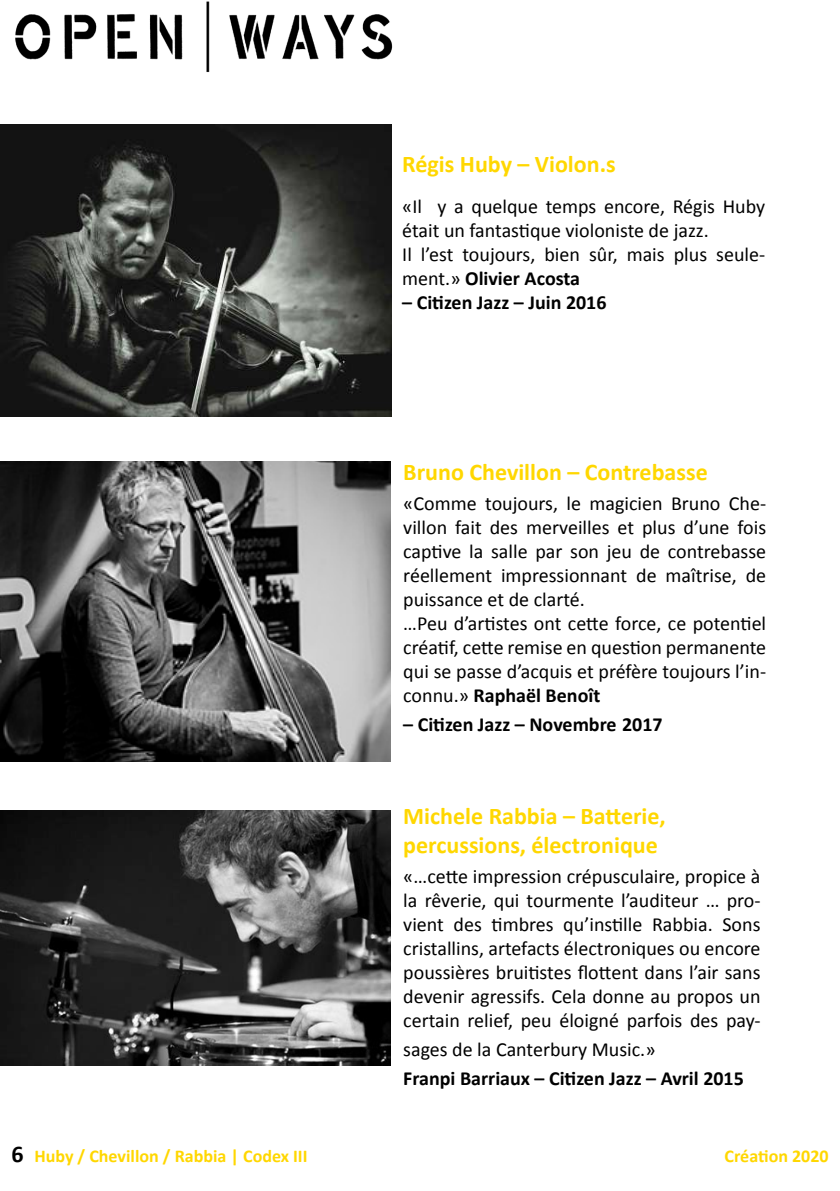
<style>
.page{position:relative;width:840px;height:1191px;background:#fff}
.page>*{position:absolute;margin:0;border:0;box-sizing:border-box;transform-origin:0 0}
.t1{font:700 24px/28.8px "Calibri";color:#ffd700}
.t2{font:20px/24px "Calibri";color:#000}
.t3{font:700 20px "Calibri";color:#000}
.t4{font:700 18px "Calibri";color:#ffd700}
.s1{font-weight:700}
.s2{font-size:24px;color:#000}
</style>
<div class="page">
<img style="left:15px;top:1px;width:378px;height:71px">
<img style="left:0;top:125px;width:391px;height:292px">
<img style="left:0;top:461px;width:391px;height:300px">
<img style="left:0;top:810px;width:391px;height:255px">
<p class="t1" style="left:402px;top:150px;width:215px">Régis Huby – Violon.s</p>
<p class="t2" style="left:402px;top:195px;width:364px">«Il y a quelque temps encore, Régis Huby était un fantastique violoniste de jazz.<br>Il l’est toujours, bien sûr, mais plus seule&shy;ment.» <span class="s1">Olivier Acosta</span></p>
<p class="t3" style="left:402px;top:290px;width:206px">– Citizen Jazz – Juin 2016</p>
<p class="t1" style="left:403px;top:458px;width:306px">Bruno Chevillon – Contrebasse</p>
<p class="t2" style="left:403px;top:491px;width:364px">«Comme toujours, le magicien Bruno Che&shy;villon fait des merveilles et plus d’une fois captive la salle par son jeu de contrebasse réellement impressionnant de maîtrise, de puissance et de clarté.<br>…Peu d’artistes ont cette force, ce potentiel créatif, cette remise en question permanente qui se passe d’acquis et préfère toujours l’in&shy;connu.» <span class="s1">Raphaël Benoît</span></p>
<p class="t3" style="left:403px;top:711px;width:261px">– Citizen Jazz – Novembre 2017</p>
<p class="t1" style="left:403px;top:802px;width:264px">Michele Rabbia – Batterie, percussions, électronique</p>
<p class="t2" style="left:403px;top:864px;width:358px;text-align:justify">«…cette impression crépusculaire, propice à la rêverie, qui tourmente l’auditeur … pro&shy;vient des timbres qu’instille Rabbia. Sons cristallins, artefacts électroniques ou encore poussières bruitistes flottent dans l’air sans devenir agressifs. Cela donne au propos un certain relief, peu éloigné parfois des pay-</p>
<p class="t2" style="left:403px;top:1037px;width:253px">sages de la Canterbury Music.»</p>
<p class="t3" style="left:403px;top:1065px;width:342px">Franpi Barriaux – Citizen Jazz – Avril 2015</p>
<p class="t4" style="left:11px;top:1144px;width:297px"><span class="s2">6</span> Huby / Chevillon / Rabbia | Codex III</p>
<p class="t4" style="left:724px;top:1144px;width:105px">Création 2020</p>
</div>
